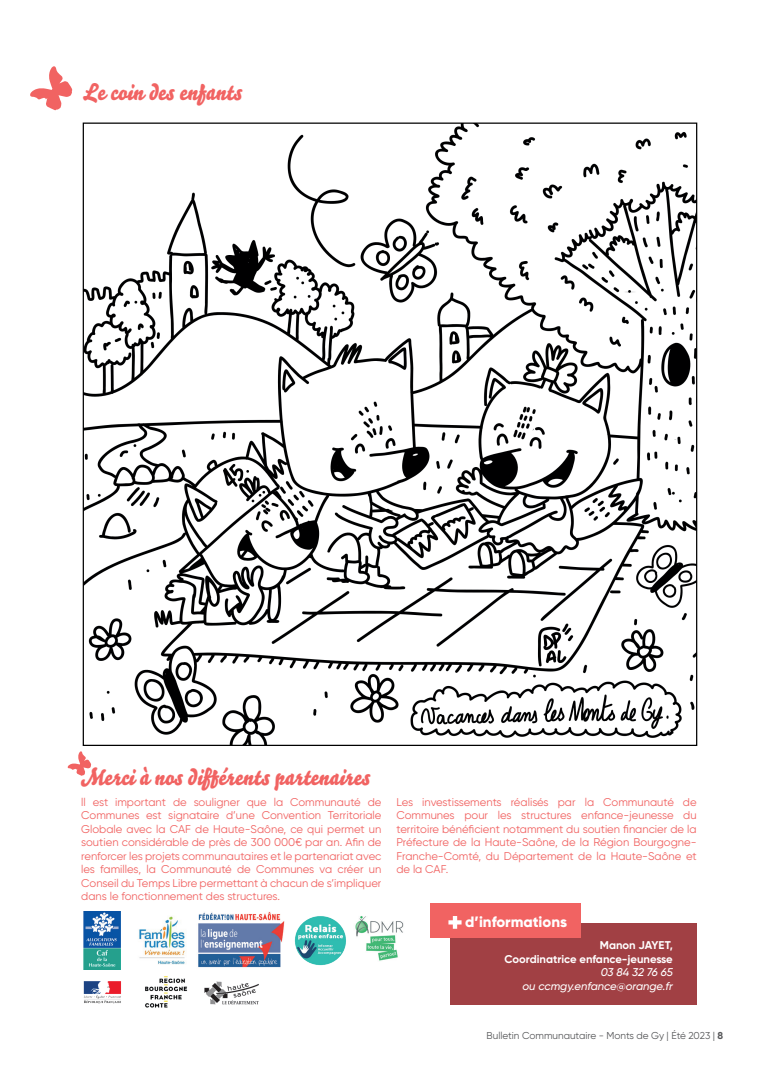
<style>
.page{position:relative;width:780px;height:1088px;background:#fff}
.page>*{position:absolute;margin:0;border:0;box-sizing:border-box;transform-origin:0 0}
.t1{font:22.5px "Bello Script Pro";color:#f16362}
.t2{font:800 15px "Gilroy";color:#fff}
.t3{font:11.25px/13.5px "Gilroy";color:#f16362;text-align:justify}
.t4{font:700 11.25px/13.5px "Gilroy";color:#fff;text-align:right}
.t5{font:italic 500 11.25px/13.5px "Gilroy";color:#fff;text-align:right}
.t6{font:10px "Gilroy";color:#57585a}
.s1{font-weight:700}
</style>
<div class="page">
<img style="left:83px;top:912px;width:38px;height:58px">
<img style="left:139px;top:916px;width:46px;height:49px">
<img style="left:198px;top:912px;width:86px;height:56px">
<img style="left:294px;top:916px;width:52px;height:50px">
<div style="left:450px;top:923px;width:246px;height:82px;background:#a14044"></div>
<div style="left:431px;top:903px;width:150px;height:35px;background:#f16362"></div>
<svg style="left:448px;top:916px;width:13px;height:13px"></svg>
<img style="left:85px;top:125px;width:610px;height:619px">
<svg style="left:30px;top:66px;width:42px;height:44px"></svg>
<svg style="left:68px;top:751px;width:23px;height:25px"></svg>
<img style="left:355px;top:916px;width:49px;height:45px">
<img style="left:204px;top:981px;width:55px;height:24px">
<img style="left:83px;top:981px;width:38px;height:23px">
<img style="left:145px;top:976px;width:43px;height:32px">
<h1 class="t1" style="left:83px;top:74px;width:160px">Le coin des enfants</h1>
<h1 class="t1" style="left:81px;top:760px;width:290px">Merci à nos différents partenaires</h1>
<p class="t3" style="left:81px;top:795px;width:302px">ll est important de souligner que la Communauté de Communes est signataire d’une Convention Territoriale Globale avec la CAF de Haute-Saône, ce qui permet un soutien considérable de près de 300 000€ par an. Afin de renforcer les projets communautaires et le partenariat avec les familles, la Communauté de Communes va créer un Conseil du Temps Libre permettant à chacun de s’impliquer dans le fonctionnement des structures.</p>
<p class="t3" style="left:396px;top:795px;width:302px">Les investissements réalisés par la Communauté de Communes pour les structures enfance-jeunesse du territoire bénéficient notamment du soutien financier de la Préfecture de la Haute-Saône, de la Région Bourgogne-Franche-Comté, du Département de la Haute-Saône et de la CAF.</p>
<h2 class="t2" style="left:465px;top:912px;width:103px">d’informations</h2>
<p class="t4" style="left:504px;top:938px;width:170px">Manon JAYET,<br>Coordinatrice enfance-jeunesse</p>
<p class="t5" style="left:522px;top:965px;width:152px">03 84 32 76 65<br>ou ccmgy.enfance@orange.fr</p>
<p class="t6" style="left:486px;top:1030px;width:238px">Bulletin Communautaire - Monts de Gy | Été 2023 | <span class="s1">8</span></p>
</div>
